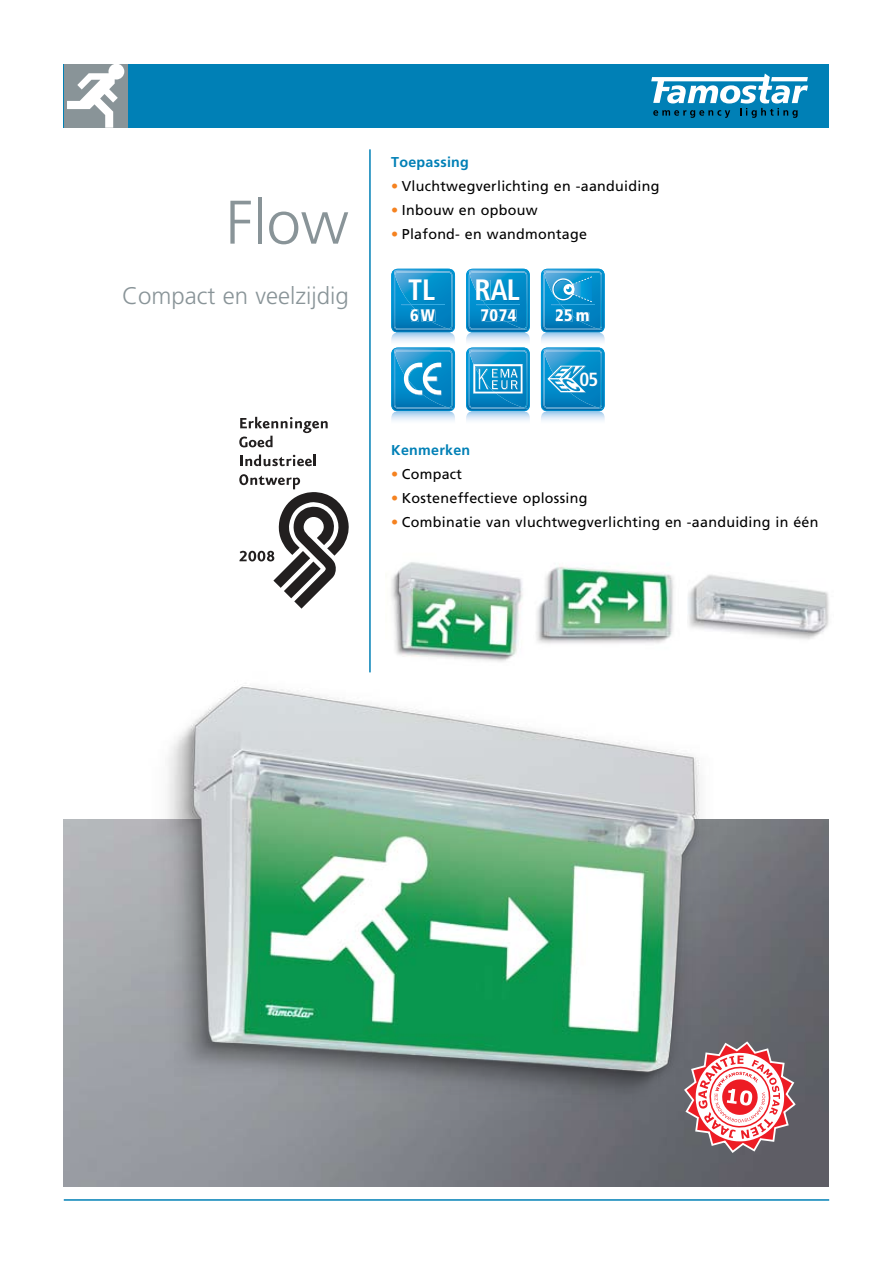
<style>
.page{position:relative;width:893px;height:1263px;background:#fff}
.page>*{position:absolute;margin:0;border:0;box-sizing:border-box;transform-origin:0 0}
.t1{font:300 61.5px "Frutiger";color:#899498}
.t2{font:700 condensed 29.4px "Frutiger";color:#fff}
.t3{font:300 24px "Frutiger";color:#899498}
.t4{font:700 condensed 19.05px "Frutiger";color:#fff}
.t5{font:900 condensed 16.65px "Frutiger";letter-spacing:.025em;color:#fff}
.t6{font:14.25px "Frutiger";letter-spacing:.02em;color:#000}
.t7{font:700 14.25px "Frutiger";letter-spacing:.02em;color:#0080b6}
.s1{color:#f58220}
</style>
<div class="page">
<div style="left:64px;top:64px;width:765px;height:64px;background:#0080b6"></div>
<hr style="left:64px;top:1199px;width:765px;height:2px;background:#0080b6">
<img style="left:64px;top:820px;width:765px;height:366px">
<svg style="left:239px;top:417px;width:89px;height:30px"></svg>
<svg style="left:240px;top:454px;width:76px;height:12px"></svg>
<svg style="left:239px;top:474px;width:110px;height:135px"></svg>
<svg style="left:391px;top:269px;width:64px;height:152px;background:#3fa3d3"></svg>
<svg style="left:466px;top:269px;width:64px;height:152px;background:#3fa3d3"></svg>
<svg style="left:541px;top:269px;width:64px;height:152px;background:#41a4d4"></svg>
<div style="left:64px;top:64px;width:64px;height:64px;background:#899498"></div>
<svg style="left:67px;top:64px;width:57px;height:64px"></svg>
<hr style="left:369px;top:149px;width:2px;height:523px;background:#0080b6">
<svg style="left:681px;top:1039px;width:117px;height:116px"></svg>
<img style="left:141px;top:620px;width:625px;height:514px">
<img style="left:385px;top:562px;width:147px;height:121px">
<img style="left:533px;top:566px;width:147px;height:110px">
<img style="left:687px;top:574px;width:142px;height:102px">
<svg style="left:651px;top:73px;width:157px;height:45px"></svg>
<h1 class="t1" style="left:226px;top:188px;width:125px">Flow</h1>
<p class="t7" style="left:391px;top:154px;width:79px">Toepassing</p>
<p class="t6" style="left:391px;top:178px;width:270px"><span class="s1">•</span> Vluchtwegverlichting en -aanduiding</p>
<p class="t6" style="left:391px;top:202px;width:148px"><span class="s1">•</span> Inbouw en opbouw</p>
<p class="t6" style="left:391px;top:226px;width:197px"><span class="s1">•</span> Plafond- en wandmontage</p>
<h3 class="t3" style="left:122px;top:282px;width:228px">Compact en veelzijdig</h3>
<h2 class="t2" style="left:408px;top:273px;width:29px">TL</h2>
<p class="t5" style="left:410px;top:305px;width:27px">6 W</p>
<h2 class="t2" style="left:474px;top:273px;width:47px">RAL</h2>
<p class="t5" style="left:481px;top:305px;width:37px">7074</p>
<p class="t5" style="left:555px;top:305px;width:36px">25 m</p>
<h3 class="t4" style="left:579px;top:368px;width:20px">05</h3>
<p class="t7" style="left:391px;top:442px;width:81px">Kenmerken</p>
<p class="t6" style="left:391px;top:466px;width:72px"><span class="s1">•</span> Compact</p>
<p class="t6" style="left:391px;top:490px;width:198px"><span class="s1">•</span> Kosteneffectieve oplossing</p>
<p class="t6" style="left:391px;top:514px;width:429px"><span class="s1">•</span> Combinatie van vluchtwegverlichting en -aanduiding in één</p>
</div>
